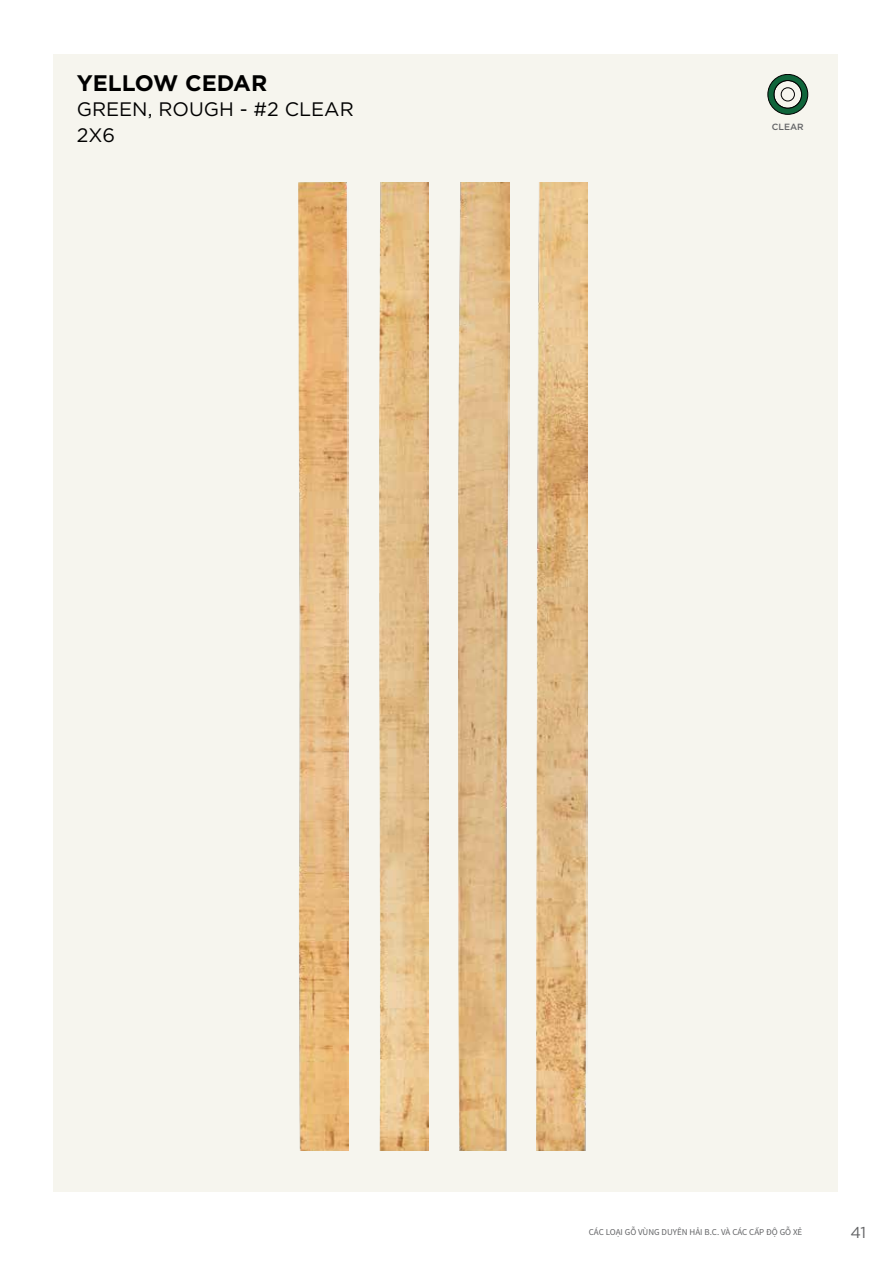
<style>
.page{position:relative;width:893px;height:1263px;background:#fff}
.page>*{position:absolute;margin:0;border:0;box-sizing:border-box;transform-origin:0 0}
.t1{font:700 22.5px "Gotham";color:#000}
.t2{font:19.5px/25.5px "Gotham";color:#000}
.t3{font:15.75px "Gotham";color:#636466}
.t4{font:9px "Source Sans Pro";color:#636466}
.t5{font:500 9px "Gotham";color:#636466}
</style>
<div class="page">
<div style="left:53px;top:54px;width:785px;height:1138px;background:#f6f5ee"></div>
<img style="left:298px;top:182px;width:50px;height:969px">
<img style="left:379px;top:182px;width:49px;height:969px">
<img style="left:459px;top:182px;width:50px;height:969px">
<img style="left:537px;top:182px;width:50px;height:969px">
<svg style="left:768px;top:74px;width:40px;height:41px"></svg>
<h1 class="t1" style="left:77px;top:68px;width:192px">YELLOW CEDAR</h1>
<h2 class="t2" style="left:77px;top:96px;width:278px">GREEN, ROUGH - #2 CLEAR<br>2X6</h2>
<p class="t5" style="left:772px;top:121px;width:33px">CLEAR</p>
<p class="t4" style="left:589px;top:1226px;width:215px">CÁC LOẠI GỖ VÙNG DUYÊN HẢI B.C. VÀ CÁC CẤP ĐỘ GỖ XẺ</p>
<h3 class="t3" style="left:850px;top:1222px;width:17px">41</h3>
</div>
